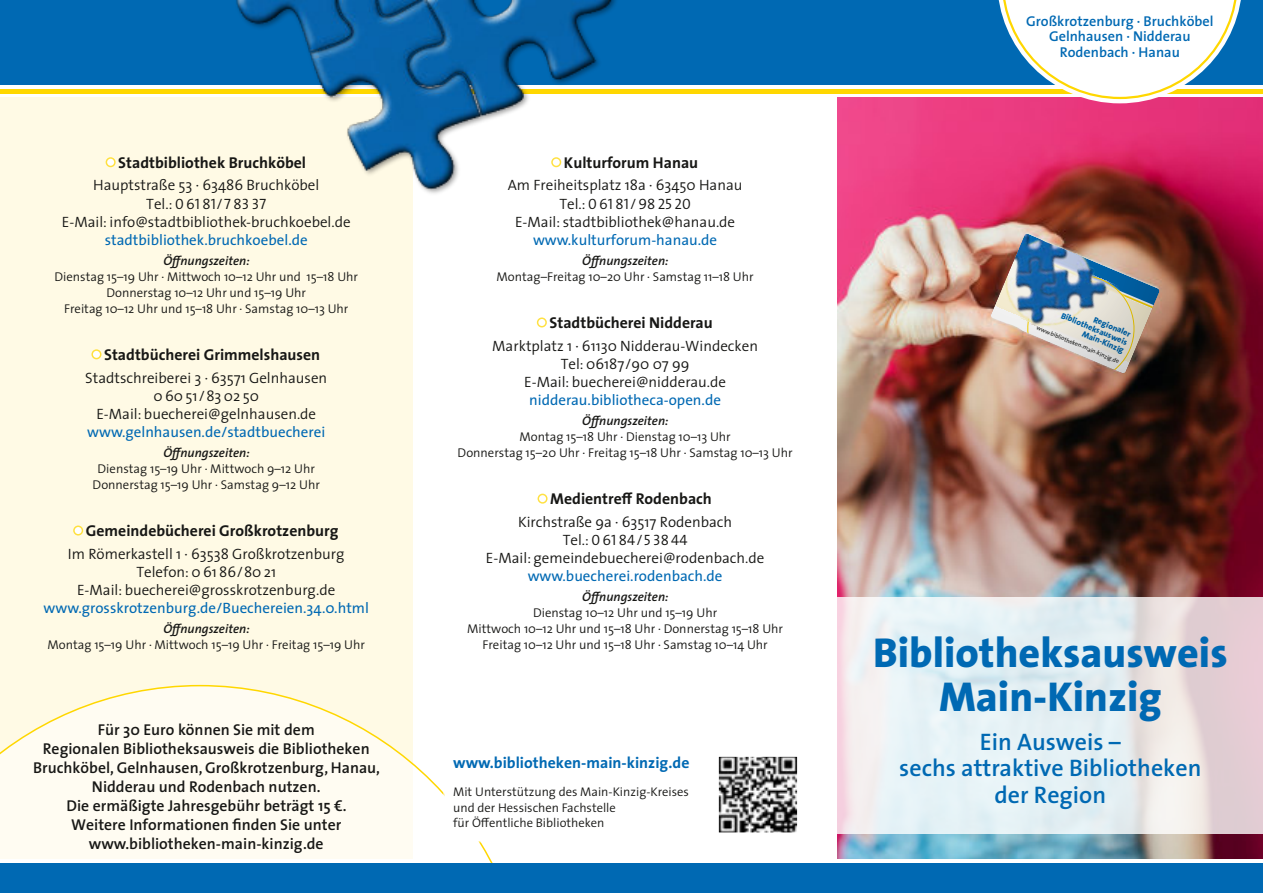
<style>
.page{position:relative;width:1263px;height:893px;background:#fff}
.page>*{position:absolute;margin:0;border:0;box-sizing:border-box;transform-origin:0 0}
.t1{font:800 42px/44.1px "The Sans";color:#0069b3;text-align:center}
.t2{font:600 24px/26.4px "The Sans";color:#0069b3;text-align:center}
.t3{font:600 15.75px/18.9px "The Sans";color:#171715;text-align:center}
.t4{font:700 15.75px "The Sans";color:#171715}
.t5{font:700 15.75px "The Sans";color:#0069b3}
.t6{font:300 15px/18px "The Sans";color:#171715;text-align:center}
.t7{font:15px "The Sans";color:#0069b3}
.t8{font:15px "The Sans Semi Light Caps";color:#171715}
.t9{font:600 14.25px/15.8px "The Sans";color:#0069b3;text-align:center}
.t10{font:300 12.75px/15.9px "The Sans";color:#171715;text-align:center}
.t11{font:italic 600 12.75px "The Sans";color:#171715}
.t12{font:300 12.6px/15.8px "The Sans";color:#171715}
.t13{font:800 8.4px/8.9px "The Sans";color:#0069b3;text-align:right}
.t14{font:6px "The Sans";color:#171715}
.s1{font-family:"The Sans";font-weight:300}
</style>
<div class="page">
<img style="left:838px;top:98px;width:425px;height:761px">
<div style="left:838px;top:598px;width:425px;height:236px;background:#fff;opacity:.8"></div>
<div style="left:0;top:98px;width:412px;height:761px;background:#fffae5"></div>
<div style="left:0;top:0;width:1263px;height:85px;background:#0069b3"></div>
<div style="left:0;top:89px;width:1263px;height:5px;background:#ffd700"></div>
<svg style="left:0;top:685px;width:493px;height:178px;fill:#fffcf2"></svg>
<img style="left:444px;top:743px;width:49px;height:99px">
<div style="left:537px;top:494px;width:10px;height:10px;border:2px solid #ffd700;border-radius:50%"></div>
<div style="left:537px;top:317px;width:10px;height:10px;border:2px solid #ffd700;border-radius:50%"></div>
<div style="left:106px;top:158px;width:9px;height:8px;background:#fff;border-radius:50%"></div>
<div style="left:106px;top:157px;width:10px;height:10px;border:2px solid #ffd700;border-radius:50%"></div>
<div style="left:92px;top:350px;width:9px;height:9px;background:#fff;border-radius:50%"></div>
<div style="left:91px;top:349px;width:10px;height:10px;border:2px solid #ffd700;border-radius:50%"></div>
<div style="left:74px;top:526px;width:8px;height:9px;background:#fff;border-radius:50%"></div>
<div style="left:73px;top:525px;width:10px;height:10px;border:2px solid #ffd700;border-radius:50%"></div>
<svg style="left:718px;top:756px;width:80px;height:77px;background:#828282"></svg>
<img style="left:235px;top:0;width:381px;height:196px">
<svg style="left:997px;top:0;width:245px;height:103px"></svg>
<img style="left:990px;top:233px;width:170px;height:141px">
<div style="left:0;top:863px;width:1263px;height:30px;background:#0069b3"></div>
<p class="t4" style="left:118px;top:156px;width:189px">Stadtbibliothek Bruchköbel</p>
<p class="t6" style="left:93px;top:178px;width:228px">Hauptstraße 53 · 63486 Bruchköbel</p>
<p class="t8" style="left:146px;top:197px;width:121px"><span class="s1">Tel.:</span> 0 61 81/7 83 37</p>
<p class="t6" style="left:62px;top:214px;width:290px">E-Mail: info@stadtbibliothek-bruchkoebel.de</p>
<p class="t7" style="left:105px;top:233px;width:204px">stadtbibliothek.bruchkoebel.de</p>
<p class="t11" style="left:163px;top:255px;width:88px">Öffnungszeiten:</p>
<p class="t10" style="left:54px;top:270px;width:305px">Dienstag 15–19 Uhr · Mittwoch 10–12 Uhr und 15–18 Uhr<br>Donnerstag 10–12 Uhr und 15–19 Uhr<br>Freitag 10–12 Uhr und 15–18 Uhr · Samstag 10–13 Uhr</p>
<p class="t4" style="left:104px;top:348px;width:218px">Stadtbücherei Grimmelshausen</p>
<p class="t6" style="left:85px;top:370px;width:244px">Stadtschreiberei 3 · 63571 Gelnhausen<br>06051/830250<br>E-Mail: buecherei@gelnhausen.de</p>
<p class="t7" style="left:87px;top:425px;width:240px">www.gelnhausen.de/stadtbuecherei</p>
<p class="t11" style="left:163px;top:447px;width:88px">Öffnungszeiten:</p>
<p class="t10" style="left:93px;top:462px;width:229px">Dienstag 15–19 Uhr · Mittwoch 9–12 Uhr<br>Donnerstag 15–19 Uhr · Samstag 9–12 Uhr</p>
<p class="t4" style="left:86px;top:524px;width:254px">Gemeindebücherei Großkrotzenburg</p>
<p class="t6" style="left:68px;top:546px;width:278px">Im Römerkastell 1 · 63538 Großkrotzenburg<br>Telefon: 0 61 86/80 21<br>E-Mail: buecherei@grosskrotzenburg.de</p>
<p class="t7" style="left:44px;top:601px;width:327px">www.grosskrotzenburg.de/Buechereien.34.0.html</p>
<p class="t11" style="left:163px;top:624px;width:88px">Öffnungszeiten:</p>
<p class="t10" style="left:47px;top:638px;width:319px">Montag 15–19 Uhr · Mittwoch 15–19 Uhr · Freitag 15–19 Uhr</p>
<p class="t3" style="left:33px;top:722px;width:348px">Für 30 Euro können Sie mit dem<br>Regionalen Bibliotheksausweis die Bibliotheken Bruchköbel, Gelnhausen, Großkrotzenburg, Hanau, Nidderau und Rodenbach nutzen.<br>Die ermäßigte Jahresgebühr beträgt 15 €.<br>Weitere Informationen finden Sie unter www.bibliotheken-main-kinzig.de</p>
<p class="t4" style="left:564px;top:156px;width:136px">Kulturforum Hanau</p>
<p class="t6" style="left:508px;top:178px;width:236px">Am Freiheitsplatz 18a · 63450 Hanau</p>
<p class="t8" style="left:559px;top:197px;width:133px"><span class="s1">Tel.:</span> 0 61 81/98 25 20</p>
<p class="t6" style="left:515px;top:214px;width:222px">E-Mail: stadtbibliothek@hanau.de</p>
<p class="t7" style="left:533px;top:233px;width:186px">www.kulturforum-hanau.de</p>
<p class="t11" style="left:582px;top:255px;width:88px">Öffnungszeiten:</p>
<p class="t10" style="left:497px;top:270px;width:259px">Montag–Freitag 10–20 Uhr · Samstag 11–18 Uhr</p>
<p class="t4" style="left:549px;top:316px;width:165px">Stadtbücherei Nidderau</p>
<p class="t6" style="left:492px;top:338px;width:267px">Marktplatz 1 · 61130 Nidderau-Windecken<br>Tel: 06187/90 07 99<br>E-Mail: buecherei@nidderau.de</p>
<p class="t7" style="left:529px;top:393px;width:193px">nidderau.bibliotheca-open.de</p>
<p class="t11" style="left:582px;top:416px;width:88px">Öffnungszeiten:</p>
<p class="t10" style="left:458px;top:430px;width:336px">Montag 15–18 Uhr · Dienstag 10–13 Uhr<br>Donnerstag 15–20 Uhr · Freitag 15–18 Uhr · Samstag 10–13 Uhr</p>
<p class="t4" style="left:550px;top:493px;width:163px">Medientreff Rodenbach</p>
<p class="t6" style="left:518px;top:514px;width:216px">Kirchstraße 9a · 63517 Rodenbach</p>
<p class="t8" style="left:563px;top:534px;width:126px"><span class="s1">Tel.:</span> 0 61 84/5 38 44</p>
<p class="t6" style="left:486px;top:550px;width:280px">E-Mail: gemeindebuecherei@rodenbach.de</p>
<p class="t7" style="left:528px;top:570px;width:196px">www.buecherei.rodenbach.de</p>
<p class="t11" style="left:582px;top:592px;width:88px">Öffnungszeiten:</p>
<p class="t10" style="left:467px;top:606px;width:317px">Dienstag 10–12 Uhr und 15–19 Uhr<br>Mittwoch 10–12 Uhr und 15–18 Uhr · Donnerstag 15–18 Uhr<br>Freitag 10–12 Uhr und 15–18 Uhr · Samstag 10–14 Uhr</p>
<p class="t5" style="left:453px;top:756px;width:238px">www.bibliotheken-main-kinzig.de</p>
<p class="t12" style="left:453px;top:785px;width:237px">Mit Unterstützung des Main-Kinzig-Kreises und der Hessischen Fachstelle<br>für Öffentliche Bibliotheken</p>
<p class="t9" style="left:1026px;top:14px;width:189px">Großkrotzenburg · Bruchköbel<br>Gelnhausen · Nidderau<br>Rodenbach · Hanau</p>
<p class="t13" style="left:1067px;top:303px;width:72px;rotate:23deg">Regionaler<br>Bibliotheksausweis<br>Main-Kinzig</p>
<p class="t14" style="left:1038px;top:325px;width:90px;rotate:23deg">www.bibliotheken-main-kinzig.de</p>
<h1 class="t1" style="left:873px;top:634px;width:356px">Bibliotheksausweis<br>Main-Kinzig</h1>
<h2 class="t2" style="left:899px;top:731px;width:304px">Ein Ausweis –<br>sechs attraktive Bibliotheken der Region</h2>
</div>
